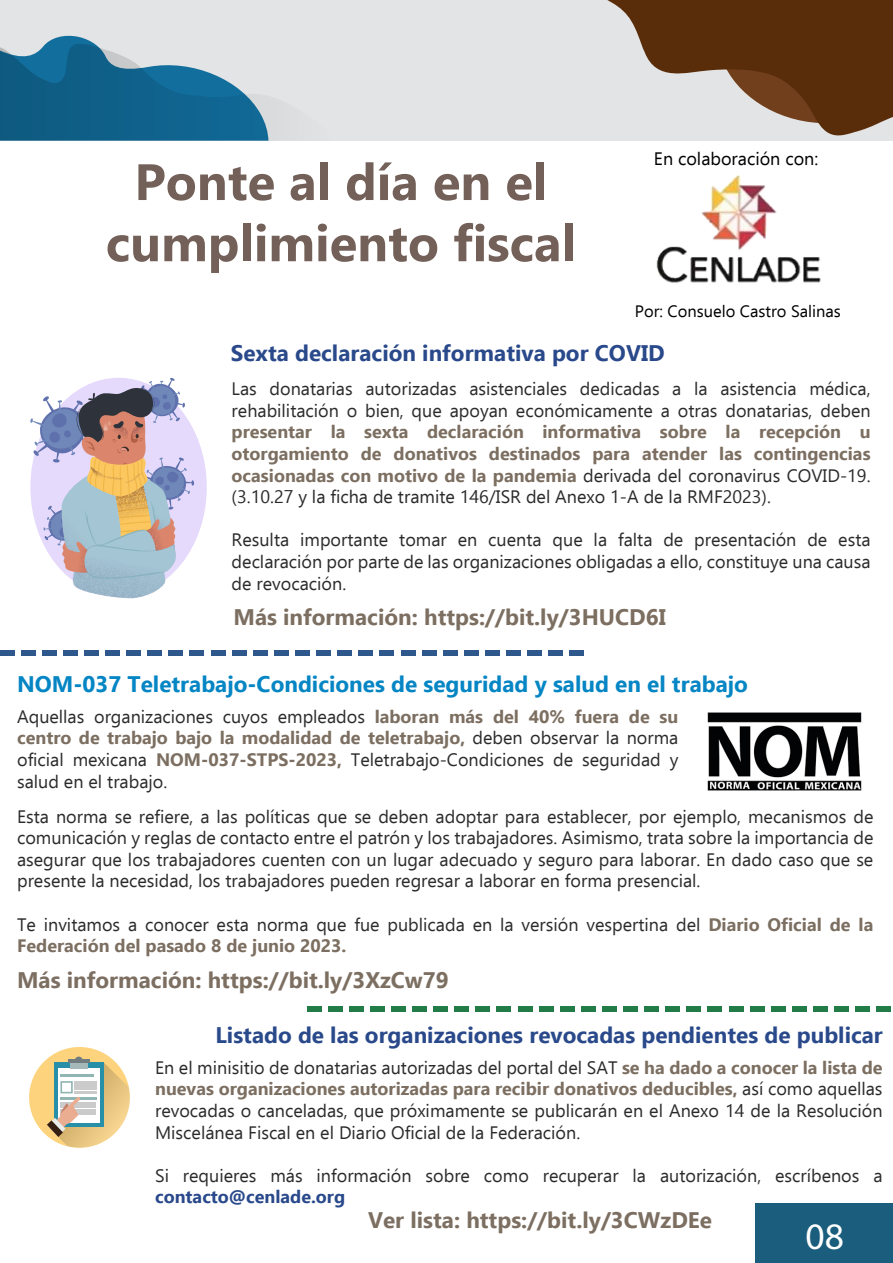
<style>
.page{position:relative;width:893px;height:1263px;background:#fff}
.page>*{position:absolute;margin:0;border:0;box-sizing:border-box;transform-origin:0 0}
.t1{font:700 51px/61.2px "Ebrima";color:#736058;text-align:center}
.t2{font:37.5px "Myriad Pro";color:#fff}
.t3{font:700 22.5px "Ebrima";color:#7c6f61}
.t4{font:700 22.5px "Ebrima";color:#29498b}
.t5{font:700 22.5px "Ebrima";color:#0485c4}
.t6{font:18px/21.6px "Ebrima";color:#2b2b2b;text-align:justify}
.t7{font:700 18px/21.6px "Ebrima";color:#7c6f61;text-align:justify}
.t8{font:700 18px "Ebrima";color:#29498b}
.t9{font:18px "Ebrima";color:#000}
.t10{font:16.5px "Ebrima";color:#000}
.s1{font-weight:400;color:#2b2b2b}
.s2{font-weight:700;color:#7c6f61}
</style>
<div class="page">
<div style="left:756px;top:1204px;width:137px;height:59px;background:#1a5d7d"></div>
<img style="left:656px;top:175px;width:165px;height:108px">
<div style="left:0;top:650px;width:14px;height:6px;background:#2e578b"></div>
<div style="left:21px;top:650px;width:14px;height:6px;background:#2e578b"></div>
<div style="left:42px;top:650px;width:14px;height:6px;background:#2e578b"></div>
<div style="left:63px;top:650px;width:14px;height:6px;background:#2e578b"></div>
<div style="left:84px;top:650px;width:15px;height:6px;background:#2e578b"></div>
<div style="left:105px;top:650px;width:15px;height:6px;background:#2e578b"></div>
<div style="left:127px;top:650px;width:14px;height:6px;background:#2e578b"></div>
<div style="left:148px;top:650px;width:14px;height:6px;background:#2e578b"></div>
<div style="left:169px;top:650px;width:14px;height:6px;background:#2e578b"></div>
<div style="left:190px;top:650px;width:14px;height:6px;background:#2e578b"></div>
<div style="left:211px;top:650px;width:14px;height:6px;background:#2e578b"></div>
<div style="left:232px;top:650px;width:14px;height:6px;background:#2e578b"></div>
<div style="left:253px;top:650px;width:14px;height:6px;background:#2e578b"></div>
<div style="left:274px;top:650px;width:14px;height:6px;background:#2e578b"></div>
<div style="left:295px;top:650px;width:15px;height:6px;background:#2e578b"></div>
<div style="left:316px;top:650px;width:15px;height:6px;background:#2e578b"></div>
<div style="left:338px;top:650px;width:14px;height:6px;background:#2e578b"></div>
<div style="left:359px;top:650px;width:14px;height:6px;background:#2e578b"></div>
<div style="left:380px;top:650px;width:14px;height:6px;background:#2e578b"></div>
<div style="left:401px;top:650px;width:14px;height:6px;background:#2e578b"></div>
<div style="left:422px;top:650px;width:14px;height:6px;background:#2e578b"></div>
<div style="left:443px;top:650px;width:14px;height:6px;background:#2e578b"></div>
<div style="left:464px;top:650px;width:14px;height:6px;background:#2e578b"></div>
<div style="left:485px;top:650px;width:14px;height:6px;background:#2e578b"></div>
<div style="left:506px;top:650px;width:15px;height:6px;background:#2e578b"></div>
<div style="left:527px;top:650px;width:15px;height:6px;background:#2e578b"></div>
<div style="left:549px;top:650px;width:14px;height:6px;background:#2e578b"></div>
<div style="left:570px;top:650px;width:14px;height:6px;background:#2e578b"></div>
<div style="left:307px;top:1006px;width:14px;height:6px;background:#217c47"></div>
<div style="left:328px;top:1006px;width:14px;height:6px;background:#217c47"></div>
<div style="left:349px;top:1006px;width:14px;height:6px;background:#217c47"></div>
<div style="left:370px;top:1006px;width:14px;height:6px;background:#217c47"></div>
<div style="left:391px;top:1006px;width:14px;height:6px;background:#217c47"></div>
<div style="left:412px;top:1006px;width:15px;height:6px;background:#217c47"></div>
<div style="left:434px;top:1006px;width:14px;height:6px;background:#217c47"></div>
<div style="left:455px;top:1006px;width:14px;height:6px;background:#217c47"></div>
<div style="left:476px;top:1006px;width:14px;height:6px;background:#217c47"></div>
<div style="left:497px;top:1006px;width:14px;height:6px;background:#217c47"></div>
<div style="left:518px;top:1006px;width:14px;height:6px;background:#217c47"></div>
<div style="left:539px;top:1006px;width:14px;height:6px;background:#217c47"></div>
<div style="left:560px;top:1006px;width:14px;height:6px;background:#217c47"></div>
<div style="left:581px;top:1006px;width:14px;height:6px;background:#217c47"></div>
<div style="left:602px;top:1006px;width:14px;height:6px;background:#217c47"></div>
<div style="left:623px;top:1006px;width:15px;height:6px;background:#217c47"></div>
<div style="left:645px;top:1006px;width:14px;height:6px;background:#217c47"></div>
<div style="left:666px;top:1006px;width:14px;height:6px;background:#217c47"></div>
<div style="left:687px;top:1006px;width:14px;height:6px;background:#217c47"></div>
<div style="left:708px;top:1006px;width:14px;height:6px;background:#217c47"></div>
<div style="left:729px;top:1006px;width:14px;height:6px;background:#217c47"></div>
<div style="left:750px;top:1006px;width:14px;height:6px;background:#217c47"></div>
<div style="left:771px;top:1006px;width:14px;height:6px;background:#217c47"></div>
<div style="left:792px;top:1006px;width:14px;height:6px;background:#217c47"></div>
<div style="left:813px;top:1006px;width:14px;height:6px;background:#217c47"></div>
<div style="left:834px;top:1006px;width:15px;height:6px;background:#217c47"></div>
<div style="left:856px;top:1006px;width:14px;height:6px;background:#217c47"></div>
<div style="left:877px;top:1006px;width:14px;height:6px;background:#217c47"></div>
<div style="left:0;top:0;width:893px;height:141px;background:#e3e4e5"></div>
<svg style="left:0;top:35px;width:269px;height:106px"></svg>
<svg style="left:607px;top:0;width:286px;height:136px"></svg>
<img style="left:194px;top:431px;width:13px;height:60px">
<img style="left:194px;top:491px;width:13px;height:52px">
<svg style="left:30px;top:378px;width:164px;height:221px"></svg>
<img style="left:707px;top:712px;width:155px;height:79px">
<div style="left:29px;top:1047px;width:101px;height:101px;background:#fdd37d;border-radius:50%"></div>
<svg style="left:47px;top:1056px;width:83px;height:92px"></svg>
<h1 class="t1" style="left:106px;top:156px;width:472px">Ponte al día en el cumplimiento fiscal</h1>
<p class="t9" style="left:654px;top:152px;width:166px">En colaboración con:</p>
<p class="t10" style="left:635px;top:304px;width:208px">Por: Consuelo Castro Salinas</p>
<p class="t4" style="left:231px;top:344px;width:435px">Sexta declaración informativa por COVID</p>
<p class="t6" style="left:232px;top:380px;width:640px">Las donatarias autorizadas asistenciales dedicadas a la asistencia médica, rehabilitación o bien, que apoyan económicamente a otras donatarias, deben</p>
<p class="t7" style="left:232px;top:423px;width:640px">presentar la sexta declaración informativa sobre la recepción u otorgamiento de donativos destinados para atender las contingencias ocasionadas con motivo de la pandemia <span class="s1">derivada del coronavirus COVID-19. (3.10.27 y la ficha de tramite 146/ISR del Anexo 1-A de la RMF2023).</span></p>
<p class="t6" style="left:232px;top:531px;width:640px">Resulta importante tomar en cuenta que la falta de presentación de esta declaración por parte de las organizaciones obligadas a ello, constituye una causa de revocación.</p>
<p class="t3" style="left:233px;top:608px;width:434px">Más información: https://bit.ly/3HUCD6I</p>
<p class="t5" style="left:17px;top:675px;width:732px">NOM-037 Teletrabajo-Condiciones de seguridad y salud en el trabajo</p>
<p class="t6" style="left:17px;top:707px;width:663px">Aquellas organizaciones cuyos empleados <span class="s2">laboran más del 40% fuera de su centro de trabajo bajo la modalidad de teletrabajo,</span> deben observar la norma oficial mexicana <span class="s2">NOM-037-STPS-2023,</span> Teletrabajo-Condiciones de seguridad y salud en el trabajo.</p>
<p class="t6" style="left:17px;top:807px;width:858px">Esta norma se refiere, a las políticas que se deben adoptar para establecer, por ejemplo, mecanismos de comunicación y reglas de contacto entre el patrón y los trabajadores. Asimismo, trata sobre la importancia de asegurar que los trabajadores cuenten con un lugar adecuado y seguro para laborar. En dado caso que se presente la necesidad, los trabajadores pueden regresar a laborar en forma presencial.</p>
<p class="t6" style="left:17px;top:915px;width:858px">Te invitamos a conocer esta norma que fue publicada en la versión vespertina del <span class="s2">Diario Oficial de la<br>Federación del pasado 8 de junio 2023.</span></p>
<p class="t3" style="left:17px;top:971px;width:433px">Más información: https://bit.ly/3XzCw79</p>
<p class="t4" style="left:215px;top:1026px;width:669px">Listado de las organizaciones revocadas pendientes de publicar</p>
<p class="t6" style="left:155px;top:1058px;width:729px">En el minisitio de donatarias autorizadas del portal del SAT <span class="s2">se ha dado a conocer la lista de nuevas organizaciones autorizadas para recibir donativos deducibles,</span> así como aquellas revocadas o canceladas, que próximamente se publicarán en el Anexo 14 de la Resolución Miscelánea Fiscal en el Diario Oficial de la Federación.</p>
<p class="t6" style="left:155px;top:1166px;width:729px">Si requieres más información sobre como recuperar la autorización, escríbenos a</p>
<p class="t8" style="left:155px;top:1190px;width:192px">contacto@cenlade.org</p>
<p class="t3" style="left:368px;top:1211px;width:345px">Ver lista: https://bit.ly/3CWzDEe</p>
<h2 class="t2" style="left:806px;top:1222px;width:40px">08</h2>
</div>
